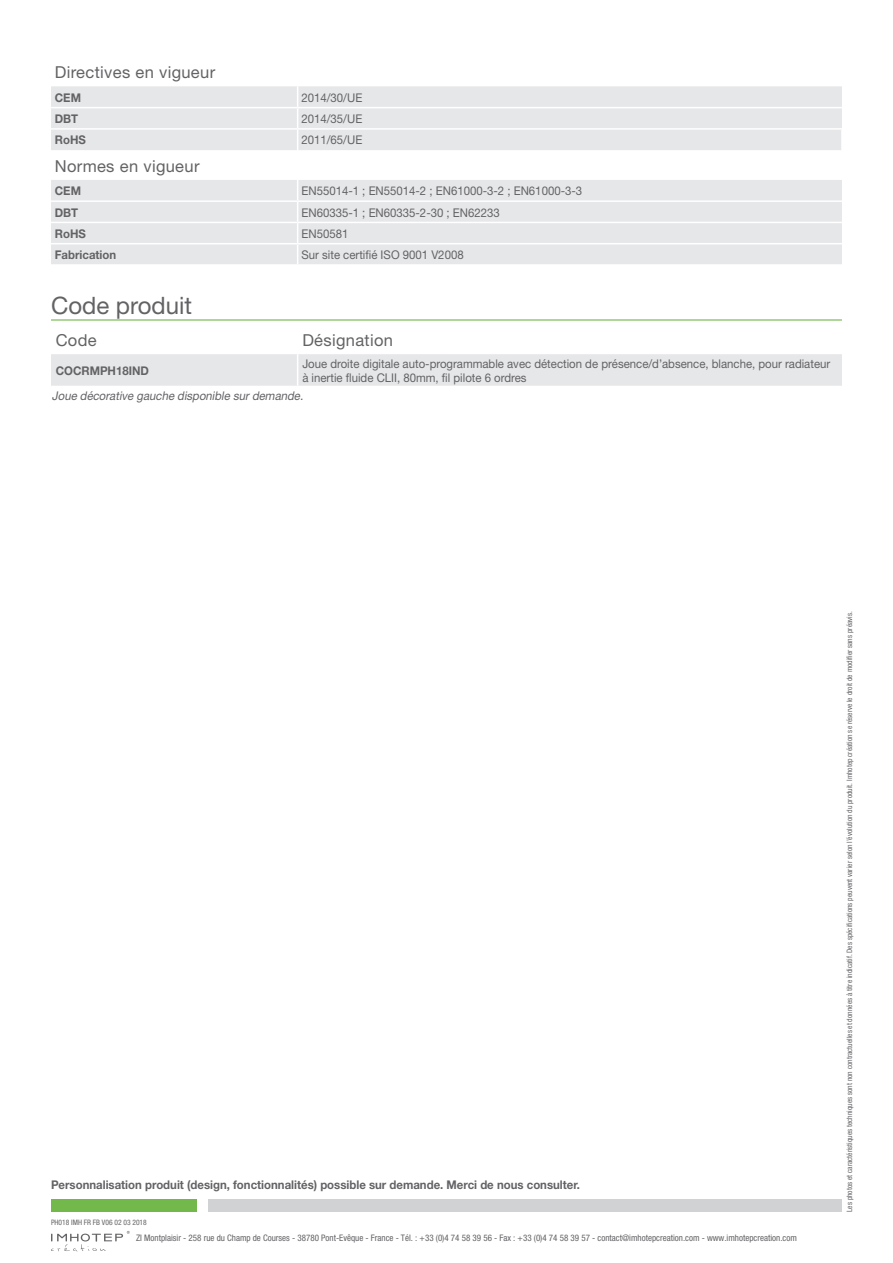
<style>
.page{position:relative;width:893px;height:1263px;background:#fff}
.page>*{position:absolute;margin:0;border:0;box-sizing:border-box;transform-origin:0 0}
.t1{font:24px "Helvetica Neue";color:#636366}
.t2{font:16.5px "Helvetica Neue";letter-spacing:.02em;color:#636366}
.t3{font:12px/13.5px "Helvetica Neue";color:#636366;scale:.95 1}
.t4{font:700 12px "Helvetica Neue";color:#636366;scale:.95 1}
.t5{font:italic 12px "Helvetica Neue";color:#636366;scale:.95 1}
.t6{font:condensed 9px "Helvetica Neue";color:#636366}
.t7{font:condensed 7.5px "Helvetica Neue";color:#636366}
</style>
<div class="page">
<div style="left:51px;top:1199px;width:146px;height:13px;background:#72b84b"></div>
<div style="left:208px;top:1199px;width:634px;height:13px;background:#d1d2d4"></div>
<svg style="left:51px;top:1231px;width:79px;height:20px"></svg>
<hr style="left:51px;top:319px;width:791px;height:2px;background:#72b84b">
<div style="left:51px;top:354px;width:791px;height:32px;background:#e6e7e9"></div>
<hr style="left:297px;top:354px;width:1px;height:32px;background:#fff">
<svg style="left:51px;top:86px;width:791px;height:178px;fill:#e6e7e9"></svg>
<svg style="left:297px;top:180px;width:1px;height:84px"></svg>
<hr style="left:51px;top:128px;width:247px;height:2px;background:#fff">
<hr style="left:298px;top:128px;width:545px;height:2px;background:#fff">
<svg style="left:297px;top:86px;width:1px;height:64px"></svg>
<hr style="left:841px;top:130px;width:2px;height:20px;background:#fff">
<hr style="left:51px;top:200px;width:247px;height:2px;background:#fff">
<hr style="left:298px;top:200px;width:544px;height:2px;background:#fff">
<hr style="left:51px;top:222px;width:247px;height:1px;background:#fff">
<hr style="left:298px;top:222px;width:544px;height:1px;background:#fff">
<hr style="left:51px;top:243px;width:247px;height:1px;background:#fff">
<hr style="left:298px;top:243px;width:544px;height:1px;background:#fff">
<hr style="left:51px;top:107px;width:247px;height:1px;background:#fff">
<hr style="left:298px;top:107px;width:544px;height:1px;background:#fff">
<p class="t2" style="left:55px;top:62px;width:162px">Directives en vigueur</p>
<p class="t4" style="left:55px;top:90px;width:29px">CEM</p>
<p class="t3" style="left:301px;top:91px;width:66px">2014/30/UE</p>
<p class="t4" style="left:55px;top:111px;width:26px">DBT</p>
<p class="t3" style="left:301px;top:112px;width:66px">2014/35/UE</p>
<p class="t4" style="left:55px;top:132px;width:34px">RoHS</p>
<p class="t3" style="left:301px;top:133px;width:66px">2011/65/UE</p>
<p class="t2" style="left:55px;top:156px;width:146px">Normes en vigueur</p>
<p class="t4" style="left:55px;top:184px;width:29px">CEM</p>
<p class="t3" style="left:301px;top:184px;width:297px">EN55014-1 ; EN55014-2 ; EN61000-3-2 ; EN61000-3-3</p>
<p class="t4" style="left:55px;top:205px;width:26px">DBT</p>
<p class="t3" style="left:301px;top:205px;width:210px">EN60335-1 ; EN60335-2-30 ; EN62233</p>
<p class="t4" style="left:55px;top:226px;width:34px">RoHS</p>
<p class="t3" style="left:301px;top:227px;width:51px">EN50581</p>
<p class="t4" style="left:55px;top:247px;width:66px">Fabrication</p>
<p class="t3" style="left:301px;top:248px;width:172px">Sur site certifié ISO 9001 V2008</p>
<p class="t1" style="left:51px;top:292px;width:142px">Code produit</p>
<p class="t2" style="left:56px;top:330px;width:43px">Code</p>
<p class="t2" style="left:302px;top:330px;width:92px">Désignation</p>
<p class="t4" style="left:56px;top:363px;width:100px">COCRMPH18IND</p>
<p class="t3" style="left:302px;top:357px;width:557px">Joue droite digitale auto-programmable avec détection de présence/d’absence, blanche, pour radiateur à inertie fluide CLII, 80mm, fil pilote 6 ordres</p>
<p class="t5" style="left:52px;top:388px;width:269px">Joue décorative gauche disponible sur demande.</p>
<p class="t4" style="left:51px;top:1177px;width:558px">Personnalisation produit (design, fonctionnalités) possible sur demande. Merci de nous consulter.</p>
<p class="t7" style="left:51px;top:1218px;width:97px">PH018 IMH FR FB V06 02 03 2018</p>
<p class="t6" style="left:136px;top:1233px;width:662px">ZI Montplaisir - 258 rue du Champ de Courses - 38780 Pont-Evêque - France - Tél. : +33 (0)4 74 58 39 56 - Fax : +33 (0)4 74 58 39 57 - contact@imhotepcreation.com - www.imhotepcreation.com</p>
<p class="t7" style="left:845px;top:1212px;width:602px;rotate:-90deg">Les photos et caractéristiques techniques sont non contractuelles et données à titre indicatif. Des spécifications peuvent varier selon l’évolution du produit. Imhotep création se réserve le droit de modifier sans préavis.</p>
</div>
